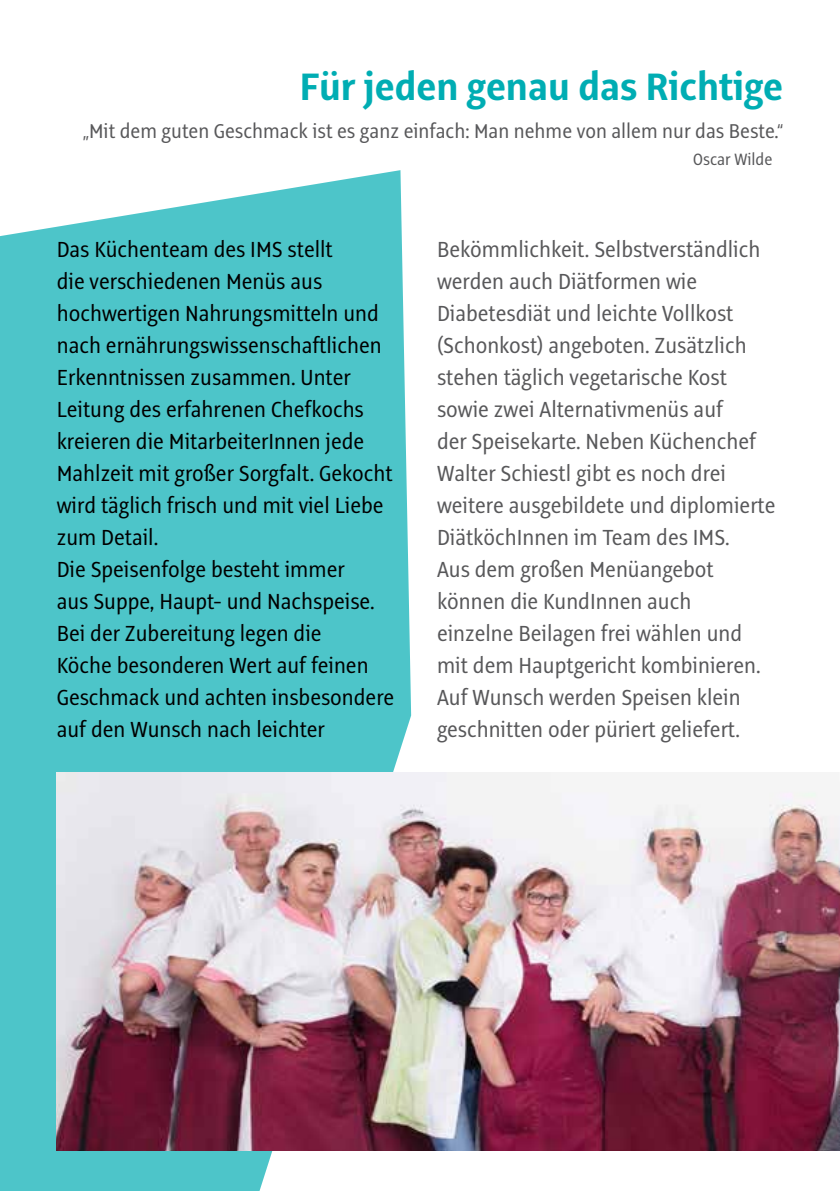
<style>
.page{position:relative;width:840px;height:1191px;background:#fff}
.page>*{position:absolute;margin:0;border:0;box-sizing:border-box;transform-origin:0 0}
.t1{font:700 42px "Alto Con";color:#00adb3}
.t2{font:24px/32px "Alto Con";color:#58585a}
.t3{font:24px/32px "Alto Con";color:#000}
.t4{font:22px "Alto Con";color:#58585a}
.t5{font:18px "Alto Con";color:#58585a}
.s1{font-size:22px;color:#fff}
</style>
<div class="page">
<svg style="left:0;top:170px;width:411px;height:1021px;background:#5bc9cd"></svg>
<img style="left:57px;top:772px;width:782px;height:378px">
<h1 class="t1" style="left:299px;top:62px;width:484px">Für jeden genau das Richtige</h1>
<p class="t4" style="left:83px;top:118px;width:701px">„Mit dem guten Geschmack ist es ganz einfach: Man nehme von allem nur das Beste.“</p>
<p class="t5" style="left:693px;top:148px;width:91px">Oscar Wilde<span class="s1">.t</span></p>
<p class="t3" style="left:57px;top:233px;width:339px">Das Küchenteam des IMS stellt<br>die verschiedenen Menüs aus hochwertigen Nahrungsmitteln und nach ernährungswissenschaftlichen<br>Erkenntnissen zusammen. Unter<br>Leitung des erfahrenen Chefkochs kreieren die MitarbeiterInnen jede<br>Mahlzeit mit großer Sorgfalt. Gekocht wird täglich frisch und mit viel Liebe zum Detail.<br>Die Speisenfolge besteht immer<br>aus Suppe, Haupt- und Nachspeise.<br>Bei der Zubereitung legen die<br>Köche besonderen Wert auf feinen<br>Geschmack und achten insbesondere auf den Wunsch nach leichter</p>
<p class="t2" style="left:437px;top:233px;width:340px">Bekömmlichkeit. Selbstverständlich werden auch Diätformen wie Diabetesdiät und leichte Vollkost (Schonkost) angeboten. Zusätzlich stehen täglich vegetarische Kost sowie zwei Alternativmenüs auf<br>der Speisekarte. Neben Küchenchef Walter Schiestl gibt es noch drei weitere ausgebildete und diplomierte DiätköchInnen im Team des IMS.<br>Aus dem großen Menüangebot können die KundInnen auch<br>einzelne Beilagen frei wählen und mit dem Hauptgericht kombinieren.<br>Auf Wunsch werden Speisen klein geschnitten oder püriert geliefert.</p>
</div>
